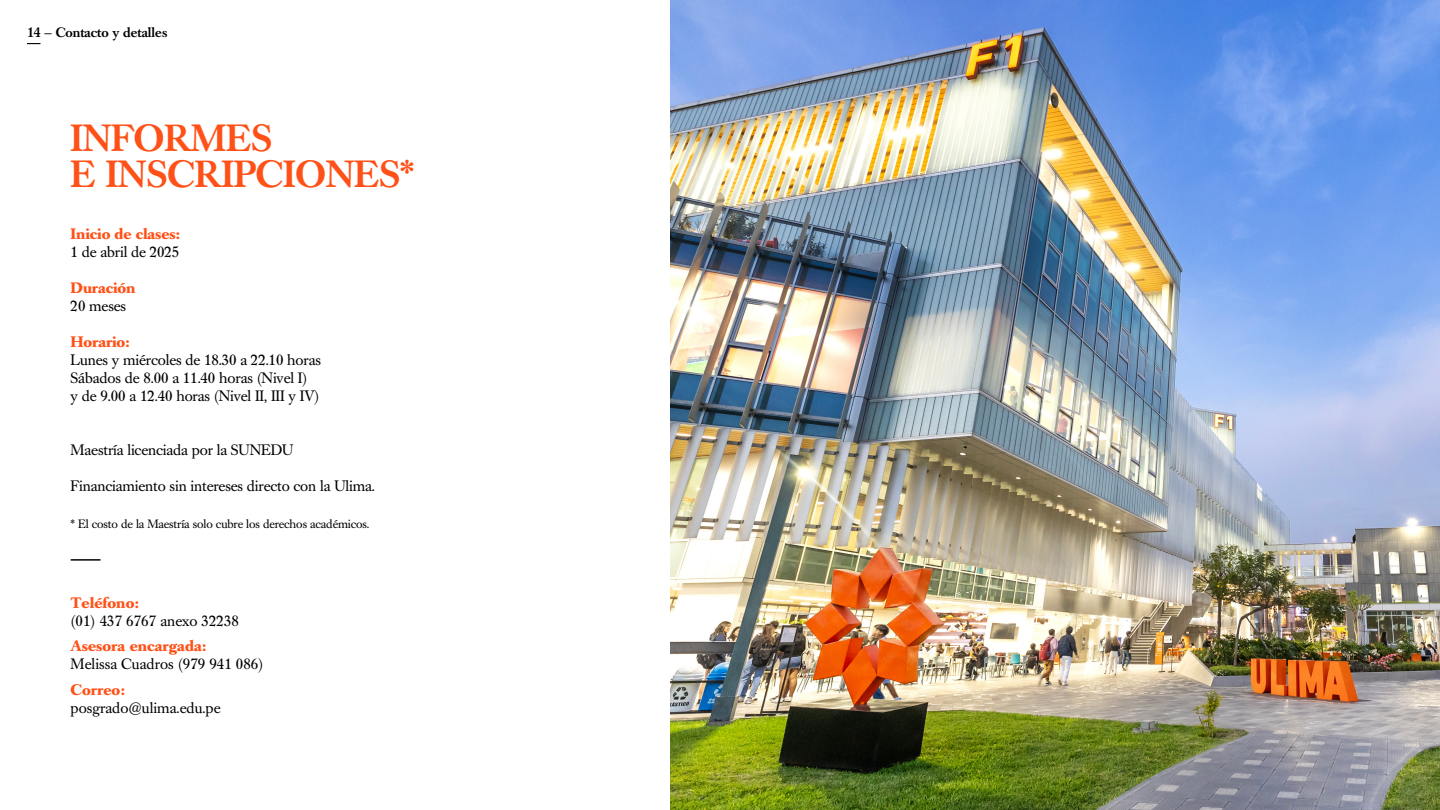
<style>
.page{position:relative;width:1440px;height:810px;background:#fff}
.page>*{position:absolute;margin:0;border:0;box-sizing:border-box;transform-origin:0 0}
.t1{font:500 37.5px/36px "Caslon Book BE";color:#ff5117}
.t2{font:15px/18px "Caslon Book BE";letter-spacing:-.01em;color:#000}
.t3{font:700 15px "Caslon Book BE";color:#ff5117}
.t4{font:500 13.5px "Caslon Book BE";color:#000}
.t5{font:12px "Caslon Book BE";letter-spacing:-.01em;color:#000}
</style>
<div class="page">
<img style="left:671px;top:0;width:769px;height:810px">
<hr style="left:71px;top:559px;width:29px;height:2px;background:#000">
<svg style="left:27px;top:43px;width:13px;height:1px"></svg>
<p class="t4" style="left:27px;top:25px;width:142px">14 — Contacto y detalles</p>
<h1 class="t1" style="left:71px;top:121px;width:345px">INFORMES<br>E INSCRIPCIONES*</h1>
<p class="t3" style="left:71px;top:225px;width:111px">Inicio de clases:</p>
<p class="t2" style="left:71px;top:243px;width:110px">1 de abril de 2025</p>
<p class="t3" style="left:71px;top:279px;width:66px">Duración</p>
<p class="t2" style="left:71px;top:297px;width:57px">20 meses</p>
<p class="t3" style="left:71px;top:333px;width:60px">Horario:</p>
<p class="t2" style="left:71px;top:351px;width:252px">Lunes y miércoles de 18.30 a 22.10 horas<br>Sábados de 8.00 a 11.40 horas (Nivel I)<br>y de 9.00 a 12.40 horas (Nivel II, III y IV)</p>
<p class="t2" style="left:71px;top:441px;width:224px">Maestría licenciada por la SUNEDU</p>
<p class="t2" style="left:71px;top:477px;width:306px">Financiamiento sin intereses directo con la Ulima.</p>
<p class="t5" style="left:71px;top:517px;width:300px">* El costo de la Maestría solo cubre los derechos académicos.</p>
<p class="t3" style="left:71px;top:594px;width:70px">Teléfono:</p>
<p class="t2" style="left:71px;top:612px;width:170px">(01) 437 6767 anexo 32238</p>
<p class="t3" style="left:71px;top:637px;width:137px">Asesora encargada:</p>
<p class="t2" style="left:71px;top:655px;width:194px">Melissa Cuadros (979 941 086)</p>
<p class="t3" style="left:71px;top:681px;width:56px">Correo:</p>
<p class="t2" style="left:71px;top:699px;width:152px">posgrado@ulima.edu.pe</p>
</div>
